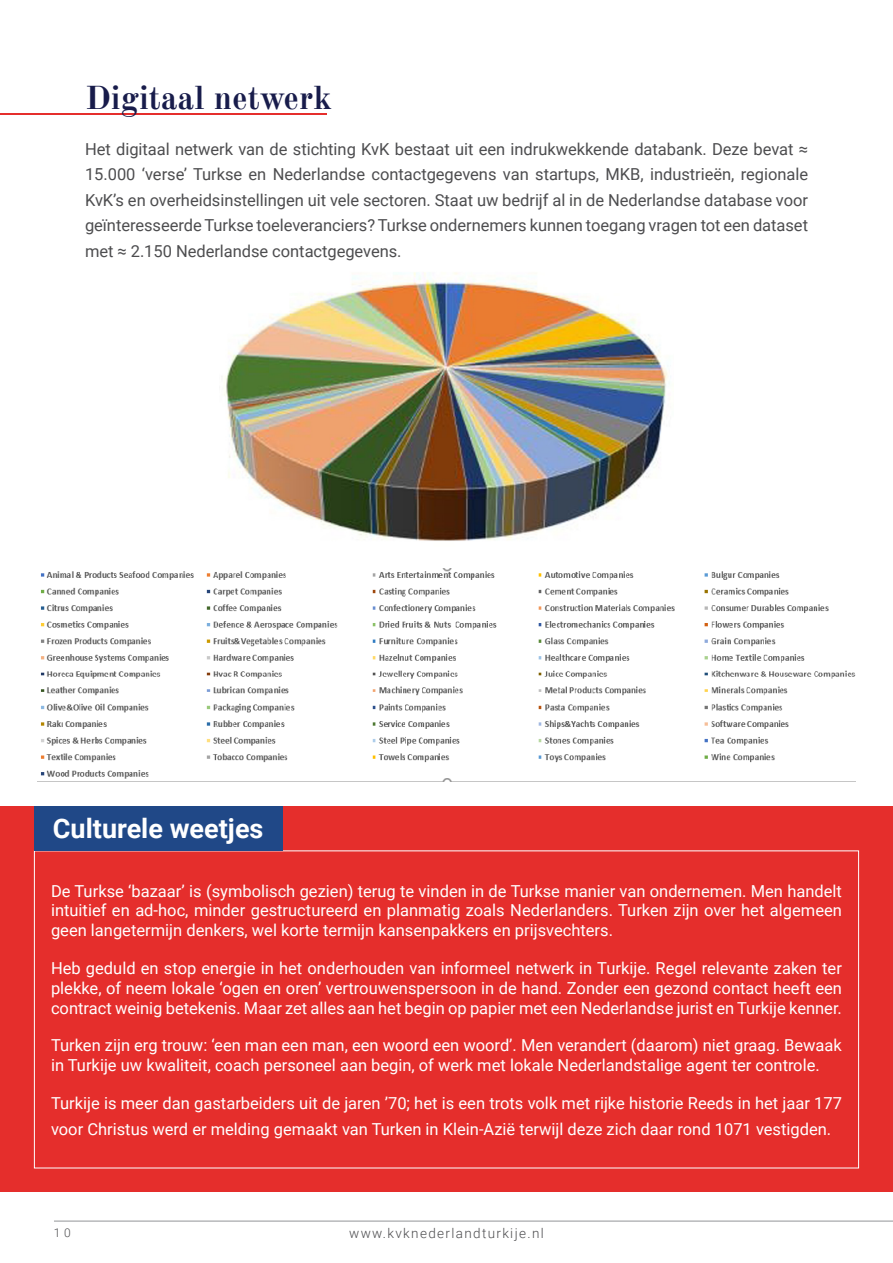
<style>
.page{position:relative;width:893px;height:1263px;background:#fff}
.page>*{position:absolute;margin:0;border:0;box-sizing:border-box;transform-origin:0 0}
.t1{font:700 33px "Old Standard TT";color:#181c4b}
.t2{font:700 27px "Roboto";color:#fff}
.t3{font:16.5px/19.8px "Roboto";color:#fff;text-align:justify}
.t4{font:16.5px/25.5px "Roboto";letter-spacing:-.005em;color:#4d4d4f;text-align:justify}
.t5{font:300 13.5px "Roboto";letter-spacing:.1em;color:#4d4d4f}
.t6{font:300 12px "Roboto";color:#4d4d4f}
</style>
<div class="page">
<div style="left:0;top:806px;width:893px;height:386px;background:#e52e2c"></div>
<img style="left:40px;top:569px;width:815px;height:212px">
<hr style="left:0;top:114px;width:327px;height:1px;background:#e52e2c">
<img style="left:223px;top:272px;width:445px;height:269px">
<div style="left:34px;top:806px;width:248px;height:45px;background:#204887"></div>
<hr style="left:54px;top:1221px;width:839px;height:1px;background:#939598">
<h1 class="t1" style="left:85px;top:72px;width:248px">Digitaal netwerk</h1>
<p class="t4" style="left:85px;top:136px;width:725px">Het digitaal netwerk van de stichting KvK bestaat uit een indrukwekkende databank. Deze bevat ≈ 15.000 ‘verse’ Turkse en Nederlandse contactgegevens van startups, MKB, industrieën, regionale KvK’s en overheidsinstellingen uit vele sectoren. Staat uw bedrijf al in de Nederlandse database voor geïnteresseerde Turkse toeleveranciers? Turkse ondernemers kunnen toegang vragen tot een dataset met ≈ 2.150 Nederlandse contactgegevens.</p>
<h2 class="t2" style="left:53px;top:810px;width:212px">Culturele weetjes</h2>
<p class="t3" style="left:51px;top:880px;width:792px">De Turkse ‘bazaar’ is (symbolisch gezien) terug te vinden in de Turkse manier van ondernemen. Men handelt intuitief en ad-hoc, minder gestructureerd en planmatig zoals Nederlanders. Turken zijn over het algemeen geen langetermijn denkers, wel korte termijn kansenpakkers en prijsvechters.</p>
<p class="t3" style="left:51px;top:958px;width:792px">Heb geduld en stop energie in het onderhouden van informeel netwerk in Turkije. Regel relevante zaken ter plekke, of neem lokale ‘ogen en oren’ vertrouwenspersoon in de hand. Zonder een gezond contact heeft een contract weinig betekenis. Maar zet alles aan het begin op papier met een Nederlandse jurist en Turkije kenner.</p>
<p class="t3" style="left:51px;top:1035px;width:792px">Turken zijn erg trouw: ‘een man een man, een woord een woord’. Men verandert (daarom) niet graag. Bewaak in Turkije uw kwaliteit, coach personeel aan begin, of werk met lokale Nederlandstalige agent ter controle.</p>
<p class="t3" style="left:51px;top:1090px;width:792px;line-height:25.5px">Turkije is meer dan gastarbeiders uit de jaren ’70; het is een trots volk met rijke historie Reeds in het jaar 177 voor Christus werd er melding gemaakt van Turken in Klein-Azië terwijl deze zich daar rond 1071 vestigden.</p>
<p class="t6" style="left:54px;top:1224px;width:18px">1 0</p>
<p class="t5" style="left:349px;top:1224px;width:196px">www.kvknederlandturkije.nl</p>
</div>
